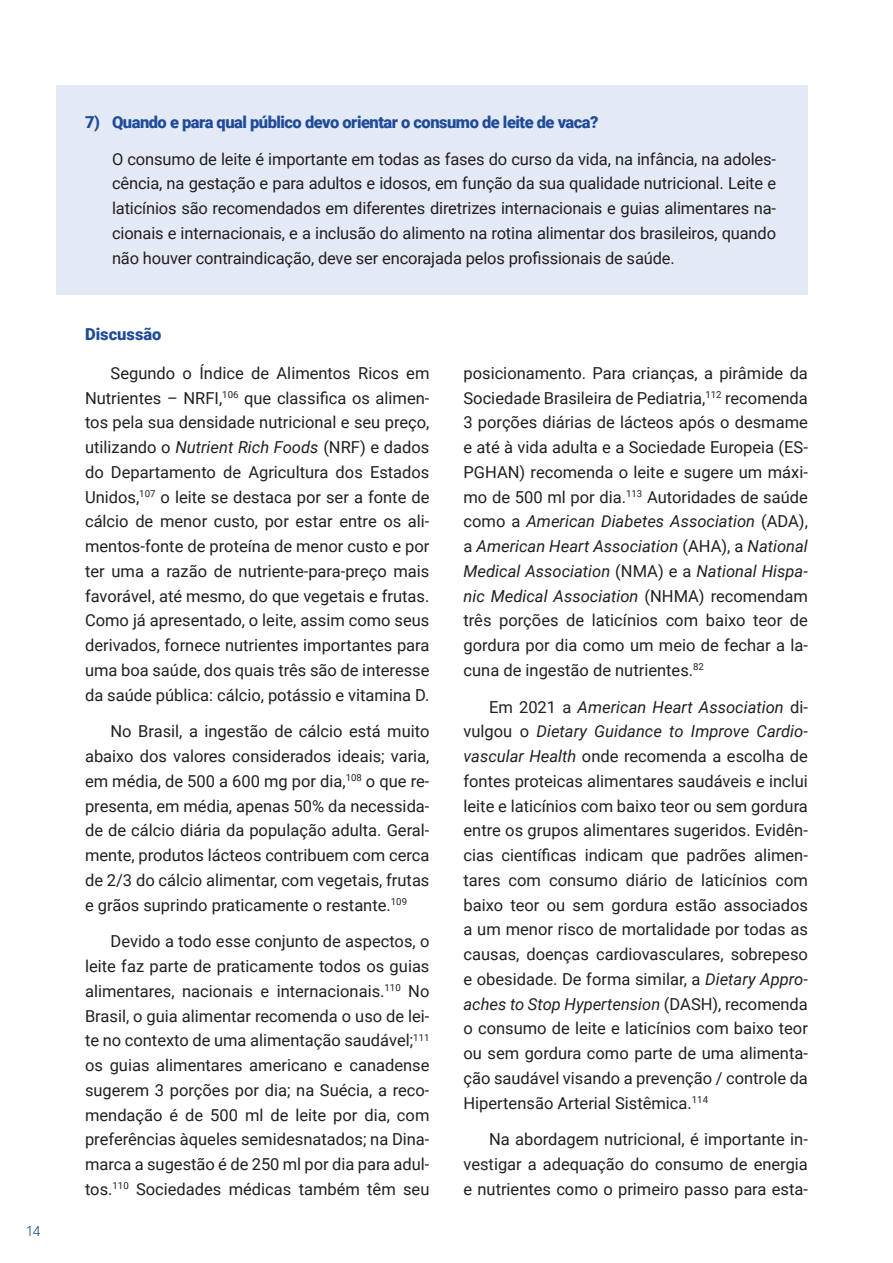
<style>
.page{position:relative;width:893px;height:1263px;background:#fff}
.page>*{position:absolute;margin:0;border:0;box-sizing:border-box;transform-origin:0 0}
.t1{font:16.5px/24.8px "Roboto";color:#231f20;text-align:justify}
.List_Paragraph{font:900 16.5px "Roboto";letter-spacing:-.03em;color:#204b9a}
.List_Paragraph-2{font:900 16.5px "Roboto";color:#204b9a}
.t2{font:300 13.5px "Inter";color:#204b9a}
.s1{font-style:italic}
</style>
<div class="page">
<div style="left:57px;top:85px;width:751px;height:209px;background:#e3eaf6"></div>
<p class="t2" style="left:26px;top:1221px;width:16px">14</p>
<p class="List_Paragraph" style="left:85px;top:110px;width:515px">7) Quando e para qual público devo orientar o consumo de leite de vaca?</p>
<p class="t1" style="left:112px;top:146px;width:666px">O consumo de leite é importante em todas as fases do curso da vida, na infância, na adoles&shy;cência, na gestação e para adultos e idosos, em função da sua qualidade nutricional. Leite e laticínios são recomendados em diferentes diretrizes internacionais e guias alimentares na&shy;cionais e internacionais, e a inclusão do alimento na rotina alimentar dos brasileiros, quando não houver contraindicação, deve ser encorajada pelos profissionais de saúde.</p>
<p class="List_Paragraph-2" style="left:85px;top:322px;width:78px">Discussão</p>
<p class="t1" style="left:85px;top:360px;width:346px;text-indent:26px">Segundo o Índice de Alimentos Ricos em Nutrientes – NRFI,<sup>106</sup> que classifica os alimen&shy;tos pela sua densidade nutricional e seu preço, utilizando o <span class="s1">Nutrient Rich Foods</span> (NRF) e dados do Departamento de Agricultura dos Estados Unidos,<sup>107</sup> o leite se destaca por ser a fonte de cálcio de menor custo, por estar entre os ali&shy;mentos-fonte de proteína de menor custo e por ter uma a razão de nutriente-para-preço mais favorável, até mesmo, do que vegetais e frutas.<br>Como já apresentado, o leite, assim como seus derivados, fornece nutrientes importantes para uma boa saúde, dos quais três são de interesse da saúde pública: cálcio, potássio e vitamina D.</p>
<p class="t1" style="left:85px;top:718px;width:346px;text-indent:26px">No Brasil, a ingestão de cálcio está muito abaixo dos valores considerados ideais; varia, em média, de 500 a 600 mg por dia,<sup>108</sup> o que re&shy;presenta, em média, apenas 50% da necessida&shy;de de cálcio diária da população adulta. Geral&shy;mente, produtos lácteos contribuem com cerca de 2/3 do cálcio alimentar, com vegetais, frutas e grãos suprindo praticamente o restante.<sup>109</sup></p>
<p class="t1" style="left:85px;top:928px;width:346px;text-indent:26px">Devido a todo esse conjunto de aspectos, o leite faz parte de praticamente todos os guias alimentares, nacionais e internacionais.<sup>110</sup> No Brasil, o guia alimentar recomenda o uso de lei&shy;te no contexto de uma alimentação saudável;<sup>111 </sup>os guias alimentares americano e canadense sugerem 3 porções por dia; na Suécia, a reco&shy;mendação é de 500 ml de leite por dia, com preferências àqueles semidesnatados; na Dina&shy;marca a sugestão é de 250 ml por dia para adul&shy;tos.<sup>110</sup> Sociedades médicas também têm seu</p>
<p class="t1" style="left:463px;top:360px;width:346px">posicionamento. Para crianças, a pirâmide da Sociedade Brasileira de Pediatria,<sup>112</sup> recomenda 3 porções diárias de lácteos após o desmame e até à vida adulta e a Sociedade Europeia (ES-PGHAN) recomenda o leite e sugere um máxi&shy;mo de 500 ml por dia.<sup>113</sup> Autoridades de saúde como a <span class="s1">American Diabetes Association</span> (ADA), a <span class="s1">American Heart Association</span> (AHA), a <span class="s1">National Medical Association</span> (NMA) e a <span class="s1">National Hispa&shy;nic Medical Association</span> (NHMA) recomendam três porções de laticínios com baixo teor de gordura por dia como um meio de fechar a la&shy;cuna de ingestão de nutrientes.<sup>82</sup></p>
<p class="t1" style="left:463px;top:694px;width:346px;text-indent:26px">Em 2021 a <span class="s1">American Heart Association</span> di&shy;vulgou o <span class="s1">Dietary Guidance to Improve Cardio&shy;vascular Health</span> onde recomenda a escolha de fontes proteicas alimentares saudáveis e inclui leite e laticínios com baixo teor ou sem gordura entre os grupos alimentares sugeridos. Evidên&shy;cias científicas indicam que padrões alimen&shy;tares com consumo diário de laticínios com baixo teor ou sem gordura estão associados a um menor risco de mortalidade por todas as causas, doenças cardiovasculares, sobrepeso e obesidade. De forma similar, a <span class="s1">Dietary Appro&shy;aches to Stop Hypertension</span> (DASH), recomenda o consumo de leite e laticínios com baixo teor ou sem gordura como parte de uma alimenta&shy;ção saudável visando a prevenção / controle da Hipertensão Arterial Sistêmica.<sup>114</sup></p>
<p class="t1" style="left:463px;top:1126px;width:346px;text-indent:26px">Na abordagem nutricional, é importante in&shy;vestigar a adequação do consumo de energia e nutrientes como o primeiro passo para esta-</p>
</div>
